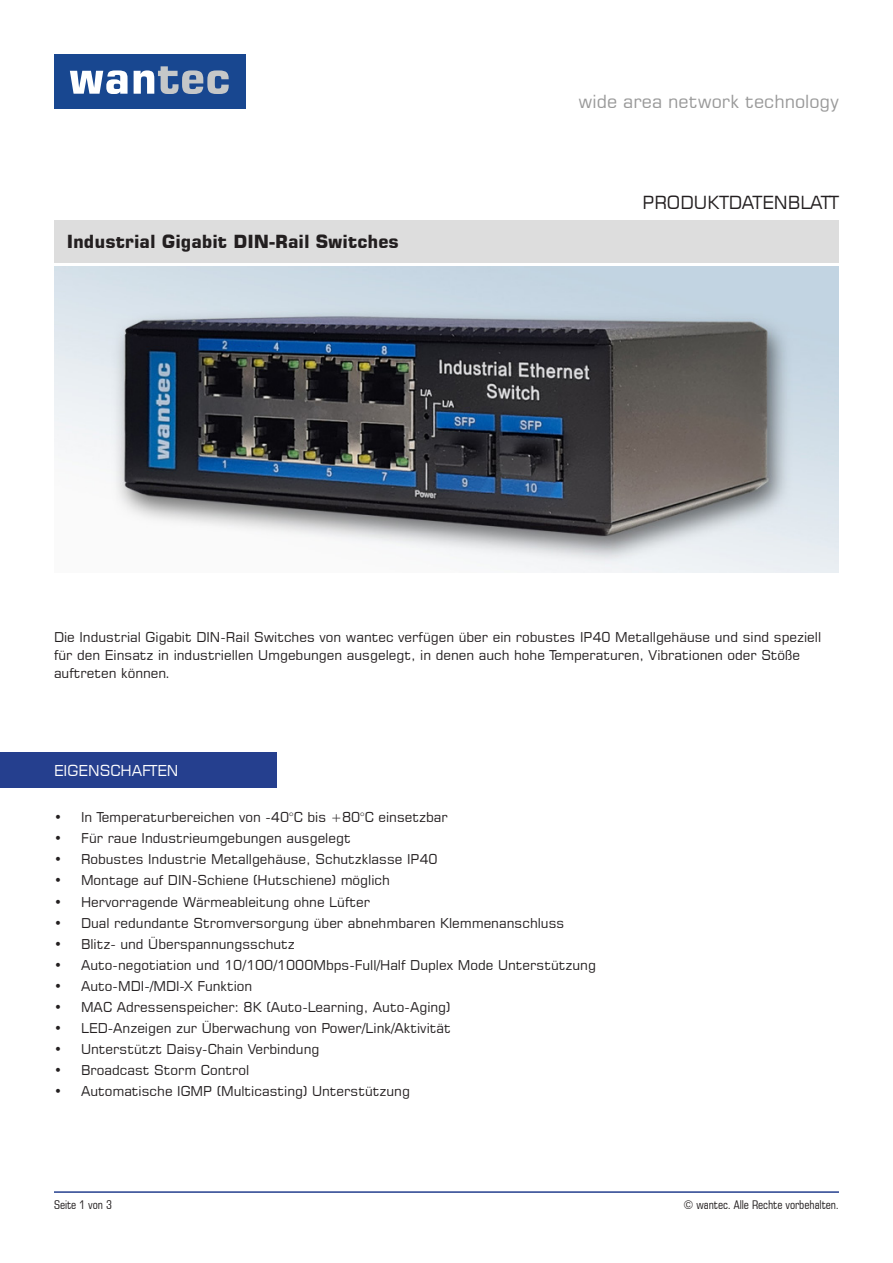
<style>
.page{position:relative;width:893px;height:1263px;background:#fff}
.page>*{position:absolute;margin:0;border:0;box-sizing:border-box;transform-origin:0 0}
.t1{font:700 18px "Square 721 BT";color:#231f20}
.t2{font:18px "Square 721 BT";color:#999}
.t3{font:18px "Square 721 BT";color:#231f20}
.t4{font:15px "Square 721 BT";color:#fff}
.t5{font:13.5px/18px "Square 721 BT";color:#231f20}
.t6{font:condensed 12px "Square 721 BT";color:#231f20}
</style>
<div class="page">
<div style="left:54px;top:54px;width:191px;height:54px;background:#184790"></div>
<svg style="left:70px;top:66px;width:159px;height:28px"></svg>
<hr style="left:54px;top:1191px;width:785px;height:2px;background:#253f8e">
<div style="left:54px;top:220px;width:785px;height:42px;background:#ddd"></div>
<div style="left:0;top:753px;width:276px;height:35px;background:#253f8e"></div>
<img style="left:54px;top:266px;width:785px;height:306px">
<p class="t2" style="left:578px;top:91px;width:262px">wide area network technology</p>
<p class="t1" style="left:67px;top:230px;width:334px">Industrial Gigabit DIN-Rail Switches</p>
<p class="t3" style="left:643px;top:191px;width:198px">PRODUKTDATENBLATT</p>
<p class="t5" style="left:54px;top:628px;width:769px">Die Industrial Gigabit DIN-Rail Switches von wantec verfügen über ein robustes IP40 Metallgehäuse und sind speziell für den Einsatz in industriellen Umgebungen ausgelegt, in denen auch hohe Temperaturen, Vibrationen oder Stöße auftreten können.</p>
<p class="t4" style="left:54px;top:761px;width:126px">EIGENSCHAFTEN</p>
<p class="t5" style="left:54px;top:808px;width:395px">• In Temperaturbereichen von -40°C bis +80°C einsetzbar</p>
<p class="t5" style="left:54px;top:829px;width:298px">• Für raue Industrieumgebungen ausgelegt</p>
<p class="t5" style="left:54px;top:850px;width:385px">• Robustes Industrie Metallgehäuse, Schutzklasse IP40</p>
<p class="t5" style="left:54px;top:871px;width:337px">• Montage auf DIN-Schiene (Hutschiene) möglich</p>
<p class="t5" style="left:54px;top:892px;width:318px">• Hervorragende Wärmeableitung ohne Lüfter</p>
<p class="t5" style="left:54px;top:913px;width:512px">• Dual redundante Stromversorgung über abnehmbaren Klemmenanschluss</p>
<p class="t5" style="left:54px;top:934px;width:242px">• Blitz- und Überspannungsschutz</p>
<p class="t5" style="left:54px;top:955px;width:543px">• Auto-negotiation und 10/100/1000Mbps-Full/Half Duplex Mode Unterstützung</p>
<p class="t5" style="left:54px;top:976px;width:200px">• Auto-MDI-/MDI-X Funktion</p>
<p class="t5" style="left:54px;top:997px;width:398px">• MAC Adressenspeicher: 8K (Auto-Learning, Auto-Aging)</p>
<p class="t5" style="left:54px;top:1018px;width:398px">• LED-Anzeigen zur Überwachung von Power/Link/Aktivität</p>
<p class="t5" style="left:54px;top:1039px;width:267px">• Unterstützt Daisy-Chain Verbindung</p>
<p class="t5" style="left:54px;top:1060px;width:197px">• Broadcast Storm Control</p>
<p class="t5" style="left:54px;top:1081px;width:357px">• Automatische IGMP (Multicasting) Unterstützung</p>
<p class="t6" style="left:54px;top:1197px;width:60px">Seite 1 von 3</p>
<p class="t6" style="left:683px;top:1197px;width:157px">© wantec. Alle Rechte vorbehalten.</p>
</div>
